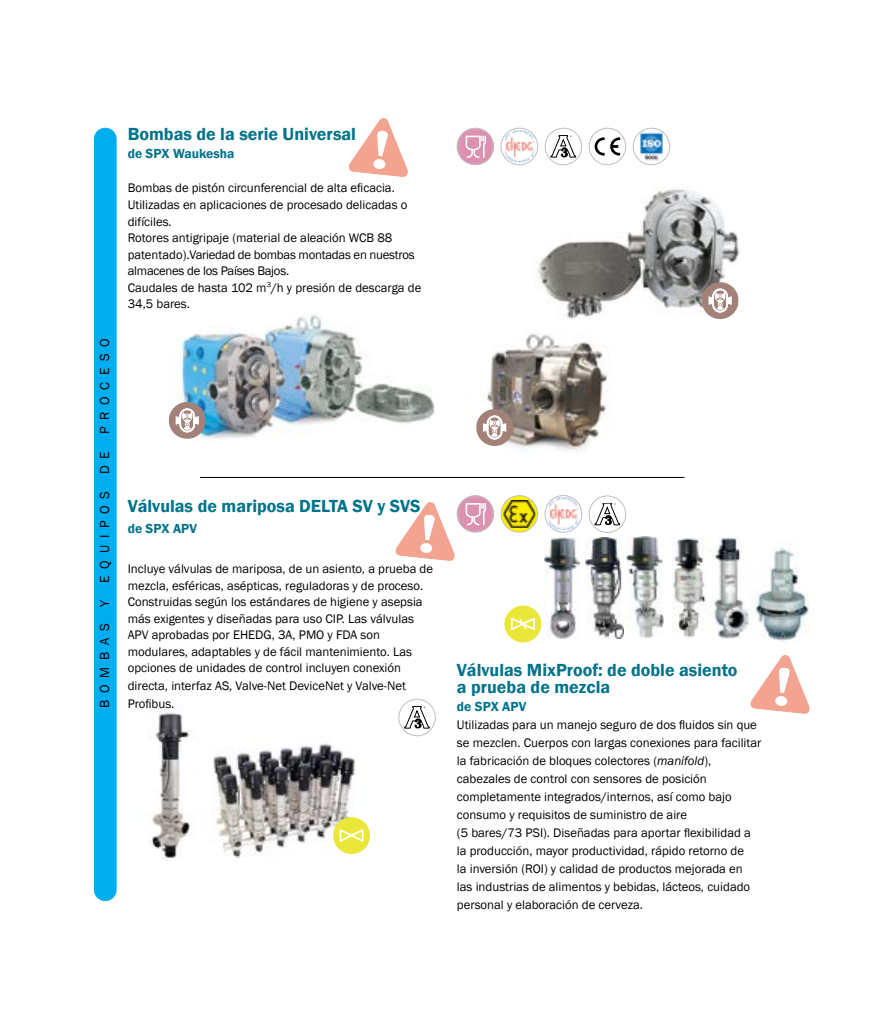
<style>
.page{position:relative;width:893px;height:1021px;background:#fff}
.page>*{position:absolute;margin:0;border:0;box-sizing:border-box;transform-origin:0 0}
.t1{font:600 18px/16.5px "Franklin Gothic";color:#00738a}
.t2{font:600 13.5px "Franklin Gothic";color:#00738a}
.t3{font:13.5px "Franklin Gothic";letter-spacing:.5em;color:#000}
.t4{font:12.75px/16.5px "Franklin Gothic";color:#000}
.s1{font-style:italic}
</style>
<div class="page">
<svg style="left:594px;top:503px;width:26px;height:22px"></svg>
<div style="left:589px;top:495px;width:37px;height:37px;border:1px solid #bcbec0;border-radius:50%"></div>
<img style="left:151px;top:704px;width:39px;height:156px">
<svg style="left:750px;top:655px;width:60px;height:58px"></svg>
<hr style="left:200px;top:477px;width:484px;height:1px;background:#000">
<img style="left:544px;top:538px;width:36px;height:100px">
<img style="left:585px;top:538px;width:38px;height:100px">
<img style="left:626px;top:536px;width:37px;height:101px">
<img style="left:672px;top:538px;width:77px;height:100px">
<img style="left:749px;top:547px;width:61px;height:94px">
<div style="left:95px;top:128px;width:21px;height:772px;background:#00aeef;border-radius:11px"></div>
<div style="left:94px;top:128px;width:23px;height:773px;border:2px solid #00aeef;border-radius:11px"></div>
<img style="left:549px;top:498px;width:29px;height:32px">
<div style="left:545px;top:495px;width:37px;height:37px;border:1px solid #bcbec0;border-radius:50%"></div>
<svg style="left:501px;top:495px;width:37px;height:37px"></svg>
<img style="left:503px;top:500px;width:32px;height:28px">
<div style="left:501px;top:495px;width:37px;height:37px;border:1px solid #bcbec0;border-radius:50%"></div>
<svg style="left:395px;top:497px;width:99px;height:63px"></svg>
<div style="left:457px;top:495px;width:37px;height:37px;border:1px solid #bcbec0;border-radius:50%"></div>
<img style="left:213px;top:743px;width:142px;height:115px">
<div style="left:504px;top:605px;width:37px;height:37px;background:#eae738;border-radius:50%"></div>
<svg style="left:511px;top:617px;width:24px;height:13px"></svg>
<svg style="left:333px;top:817px;width:37px;height:37px"></svg>
<svg style="left:340px;top:829px;width:24px;height:12px"></svg>
<img style="left:536px;top:189px;width:204px;height:130px">
<svg style="left:348px;top:118px;width:60px;height:58px"></svg>
<img style="left:179px;top:314px;width:256px;height:125px">
<svg style="left:595px;top:137px;width:25px;height:18px"></svg>
<div style="left:589px;top:128px;width:37px;height:37px;border:1px solid #bcbec0;border-radius:50%"></div>
<img style="left:505px;top:130px;width:29px;height:32px">
<div style="left:501px;top:128px;width:37px;height:37px;border:1px solid #bcbec0;border-radius:50%"></div>
<svg style="left:550px;top:135px;width:26px;height:23px"></svg>
<div style="left:545px;top:128px;width:37px;height:37px;border:1px solid #bcbec0;border-radius:50%"></div>
<svg style="left:457px;top:130px;width:37px;height:33px"></svg>
<div style="left:457px;top:128px;width:37px;height:37px;border:1px solid #bcbec0;border-radius:50%"></div>
<img style="left:633px;top:128px;width:37px;height:37px;border-radius:18px">
<div style="left:633px;top:128px;width:37px;height:37px;border:1px solid #bcbec0;border-radius:50%"></div>
<svg style="left:169px;top:402px;width:37px;height:37px"></svg>
<svg style="left:176px;top:408px;width:23px;height:24px"></svg>
<svg style="left:702px;top:282px;width:37px;height:37px"></svg>
<svg style="left:708px;top:288px;width:24px;height:24px"></svg>
<svg style="left:404px;top:706px;width:26px;height:22px"></svg>
<div style="left:399px;top:699px;width:37px;height:37px;border:1px solid #bcbec0;border-radius:50%"></div>
<img style="left:484px;top:333px;width:124px;height:119px">
<svg style="left:476px;top:409px;width:37px;height:37px"></svg>
<svg style="left:483px;top:415px;width:23px;height:24px"></svg>
<p class="t3" style="left:96px;top:434px;width:98px;rotate:-90deg">PROCESO</p>
<p class="t3" style="left:96px;top:606px;width:157px;rotate:-90deg">Y EQUIPOS DE</p>
<p class="t3" style="left:96px;top:708px;width:86px;rotate:-90deg">BOMBAS</p>
<h1 class="t1" style="left:128px;top:126px;width:230px">Bombas de la serie Universal</h1>
<p class="t2" style="left:128px;top:145px;width:108px">de SPX Waukesha</p>
<p class="t4" style="left:128px;top:180px;width:295px">Bombas de pistón circunferencial de alta eficacia.<br>Utilizadas en aplicaciones de procesado delicadas o difíciles.<br>Rotores antigripaje (material de aleación WCB 88 patentado).Variedad de bombas montadas en nuestros almacenes de los Países Bajos.<br>Caudales de hasta 102 m<sup>3</sup>/h y presión de descarga de 34,5 bares.</p>
<h1 class="t1" style="left:128px;top:498px;width:294px">Válvulas de mariposa DELTA SV y SVS</h1>
<p class="t2" style="left:128px;top:520px;width:71px">de SPX APV</p>
<p class="t4" style="left:128px;top:561px;width:307px">Incluye válvulas de mariposa, de un asiento, a prueba de mezcla, esféricas, asépticas, reguladoras y de proceso.<br>Construidas según los estándares de higiene y asepsia más exigentes y diseñadas para uso CIP. Las válvulas APV aprobadas por EHEDG, 3A, PMO y FDA son modulares, adaptables y de fácil mantenimiento. Las opciones de unidades de control incluyen conexión</p>
<p class="t4" style="left:128px;top:678px;width:280px">directa, interfaz AS, Valve-Net DeviceNet y Valve-Net</p>
<p class="t4" style="left:128px;top:696px;width:48px">Profibus.</p>
<h1 class="t1" style="left:457px;top:662px;width:282px">Válvulas MixProof: de doble asiento a prueba de mezcla</h1>
<p class="t2" style="left:457px;top:698px;width:71px">de SPX APV</p>
<p class="t4" style="left:457px;top:715px;width:306px;line-height:18px">Utilizadas para un manejo seguro de dos fluidos sin que se mezclen. Cuerpos con largas conexiones para facilitar la fabricación de bloques colectores (<span class="s1">manifold</span>), cabezales de control con sensores de posición completamente integrados/internos, así como bajo consumo y requisitos de suministro de aire<br>(5 bares/73 PSI). Diseñadas para aportar flexibilidad a la producción, mayor productividad, rápido retorno de<br>la inversión (ROI) y calidad de productos mejorada en las industrias de alimentos y bebidas, lácteos, cuidado personal y elaboración de cerveza.</p>
</div>
